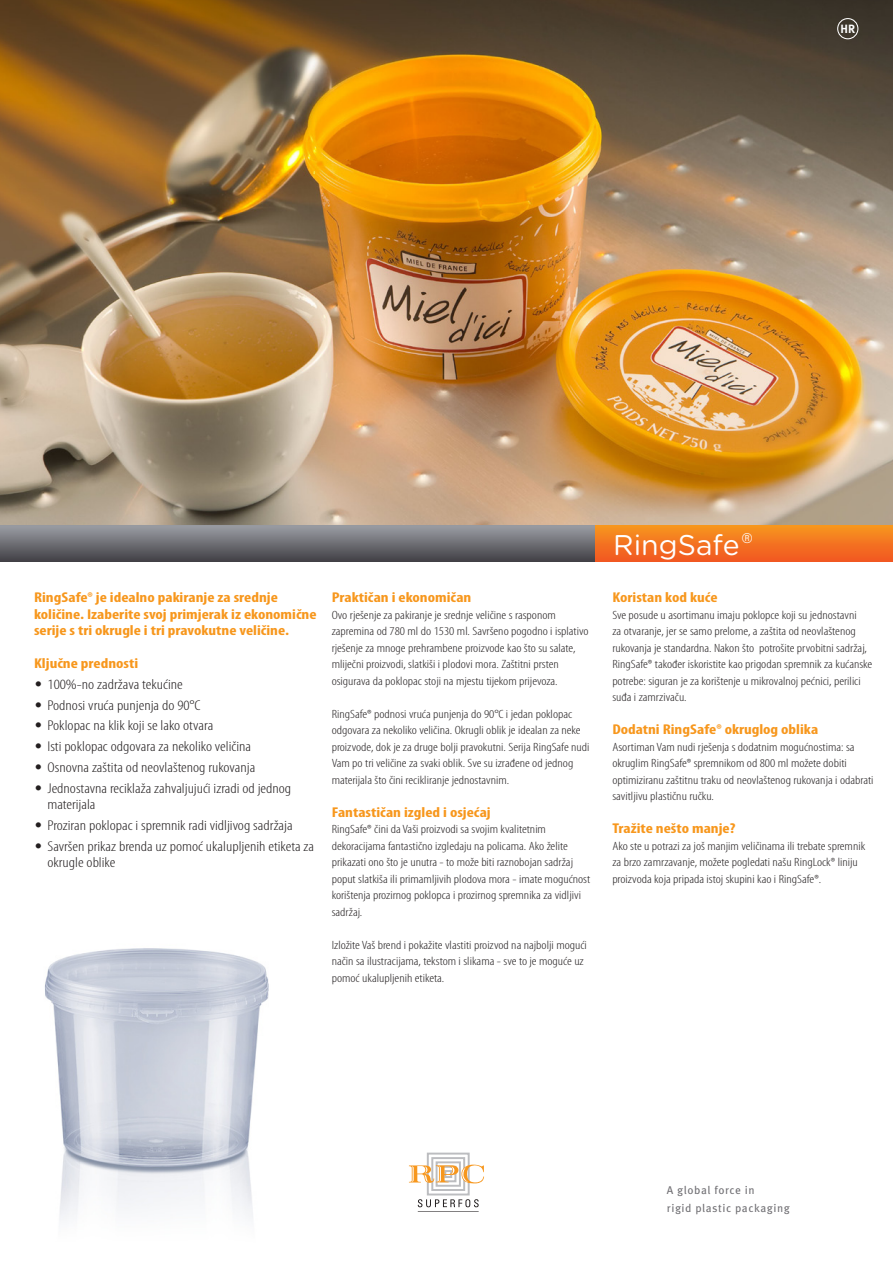
<style>
.page{position:relative;width:893px;height:1263px;background:#fff}
.page>*{position:absolute;margin:0;border:0;box-sizing:border-box;transform-origin:0 0}
.t1{font:28.5px "Gotham Rounded";color:#fff}
.t2{font:300 condensed 14.25px/16.5px "Myriad Pro";color:#231f20;scale:1.2 1}
.t3{font:700 condensed 14.25px/16.5px "Myriad Pro";color:#f7971d;scale:1.2 1}
.t4{font:300 condensed 12px/16.5px "Myriad Pro";color:#231f20;scale:1.2 1}
.t5{font:700 12px "Meta OT";color:#fff}
.t6{font:11.25px/18px "Meta OT";letter-spacing:.045em;color:#717074}
.s1{font-family:"Univers LT Std"}
</style>
<div class="page">
<img style="left:0;top:0;width:893px;height:526px">
<img style="left:44px;top:948px;width:225px;height:273px">
<svg style="left:418px;top:1199px;width:61px;height:8px"></svg>
<hr style="left:418px;top:1212px;width:61px;height:1px;background:#231f20">
<div style="left:427px;top:1152px;width:43px;height:43px;border:2px solid #bcbdc0"></div>
<div style="left:431px;top:1157px;width:34px;height:34px;border:2px solid #bcbdc0"></div>
<div style="left:436px;top:1161px;width:25px;height:26px;border:2px solid #bcbdc0"></div>
<svg style="left:409px;top:1165px;width:75px;height:19px"></svg>
<svg style="left:0;top:526px;width:595px;height:35px;background:#6e6e74"></svg>
<svg style="left:595px;top:526px;width:298px;height:35px;background:#f37520"></svg>
<div style="left:837px;top:18px;width:21px;height:21px;border:1px solid #fff;border-radius:50%"></div>
<p class="t5" style="left:840px;top:21px;width:16px">HR</p>
<p class="t3" style="left:34px;top:589px;width:237px">RingSafe® je idealno pakiranje za srednje količine. Izaberite svoj primjerak iz ekonomične serije s tri okrugle i tri pravokutne veličine.</p>
<p class="t3" style="left:34px;top:655px;width:88px">Ključne prednosti</p>
<p class="t2" style="left:34px;top:676px;width:125px"><span class="s1">•</span> 100%-no zadržava tekućine</p>
<p class="t2" style="left:34px;top:696px;width:140px"><span class="s1">•</span> Podnosi vruća punjenja do 90°C</p>
<p class="t2" style="left:34px;top:717px;width:151px"><span class="s1">•</span> Poklopac na klik koji se lako otvara</p>
<p class="t2" style="left:34px;top:738px;width:182px"><span class="s1">•</span> Isti poklopac odgovara za nekoliko veličina</p>
<p class="t2" style="left:34px;top:759px;width:186px"><span class="s1">•</span> Osnovna zaštita od neovlaštenog rukovanja</p>
<p class="t2" style="left:48px;top:779px;width:205px;text-indent:-14px"><span class="s1">•</span> Jednostavna reciklaža zahvaljujući izradi od jednog materijala</p>
<p class="t2" style="left:34px;top:817px;width:217px"><span class="s1">•</span> Proziran poklopac i spremnik radi vidljivog sadržaja</p>
<p class="t2" style="left:48px;top:837px;width:224px;text-indent:-14px"><span class="s1">•</span> Savršen prikaz brenda uz pomoć ukalupljenih etiketa za okrugle oblike</p>
<p class="t3" style="left:332px;top:589px;width:118px">Praktičan i ekonomičan</p>
<p class="t4" style="left:332px;top:606px;width:216px">Ovo rješenje za pakiranje je srednje veličine s rasponom zapremina od 780 ml do 1530 ml. Savršeno pogodno i isplativo rješenje za mnoge prehrambene proizvode kao što su salate, mliječni proizvodi, slatkiši i plodovi mora. Zaštitni prsten osigurava da poklopac stoji na mjestu tijekom prijevoza.</p>
<p class="t4" style="left:332px;top:705px;width:216px">RingSafe® podnosi vruća punjenja do 90°C i jedan poklopac odgovara za nekoliko veličina. Okrugli oblik je idealan za neke proizvode, dok je za druge bolji pravokutni. Serija RingSafe nudi Vam po tri veličine za svaki oblik. Sve su izrađene od jednog materijala što čini recikliranje jednostavnim.</p>
<p class="t3" style="left:332px;top:803px;width:134px">Fantastičan izgled i osjećaj</p>
<p class="t4" style="left:332px;top:821px;width:217px">RingSafe® čini da Vaši proizvodi sa svojim kvalitetnim dekoracijama fantastično izgledaju na policama. Ako želite prikazati ono što je unutra - to može biti raznobojan sadržaj poput slatkiša ili primamljivih plodova mora - imate mogućnost korištenja prozirnog poklopca i prozirnog spremnika za vidljivi sadržaj.</p>
<p class="t4" style="left:332px;top:936px;width:214px">Izložite Vaš brend i pokažite vlastiti proizvod na najbolji mogući način sa ilustracijama, tekstom i slikama - sve to je moguće uz pomoć ukalupljenih etiketa.</p>
<h1 class="t1" style="left:613px;top:525px;width:141px">RingSafe <sup>®</sup></h1>
<p class="t3" style="left:612px;top:589px;width:89px">Koristan kod kuće</p>
<p class="t4" style="left:612px;top:606px;width:218px">Sve posude u asortimanu imaju poklopce koji su jednostavni<br>za otvaranje, jer se samo prelome, a zaštita od neovlaštenog rukovanja je standardna. Nakon što potrošite prvobitni sadržaj, RingSafe® također iskoristite kao prigodan spremnik za kućanske potrebe: siguran je za korištenje u mikrovalnoj pećnici, perilici suđa i zamrzivaču.</p>
<p class="t3" style="left:612px;top:721px;width:173px">Dodatni RingSafe® okruglog oblika</p>
<p class="t4" style="left:612px;top:738px;width:219px">Asortiman Vam nudi rješenja s dodatnim mogućnostima: sa okruglim RingSafe® spremnikom od 800 ml možete dobiti optimiziranu zaštitnu traku od neovlaštenog rukovanja i odabrati savitljivu plastičnu ručku.</p>
<p class="t3" style="left:612px;top:820px;width:104px">Tražite nešto manje?</p>
<p class="t4" style="left:612px;top:837px;width:212px">Ako ste u potrazi za još manjim veličinama ili trebate spremnik za brzo zamrzavanje, možete pogledati našu RingLock® liniju proizvoda koja pripada istoj skupini kao i RingSafe®.</p>
<p class="t6" style="left:667px;top:1181px;width:125px">A global force in<br>rigid plastic packaging</p>
</div>
